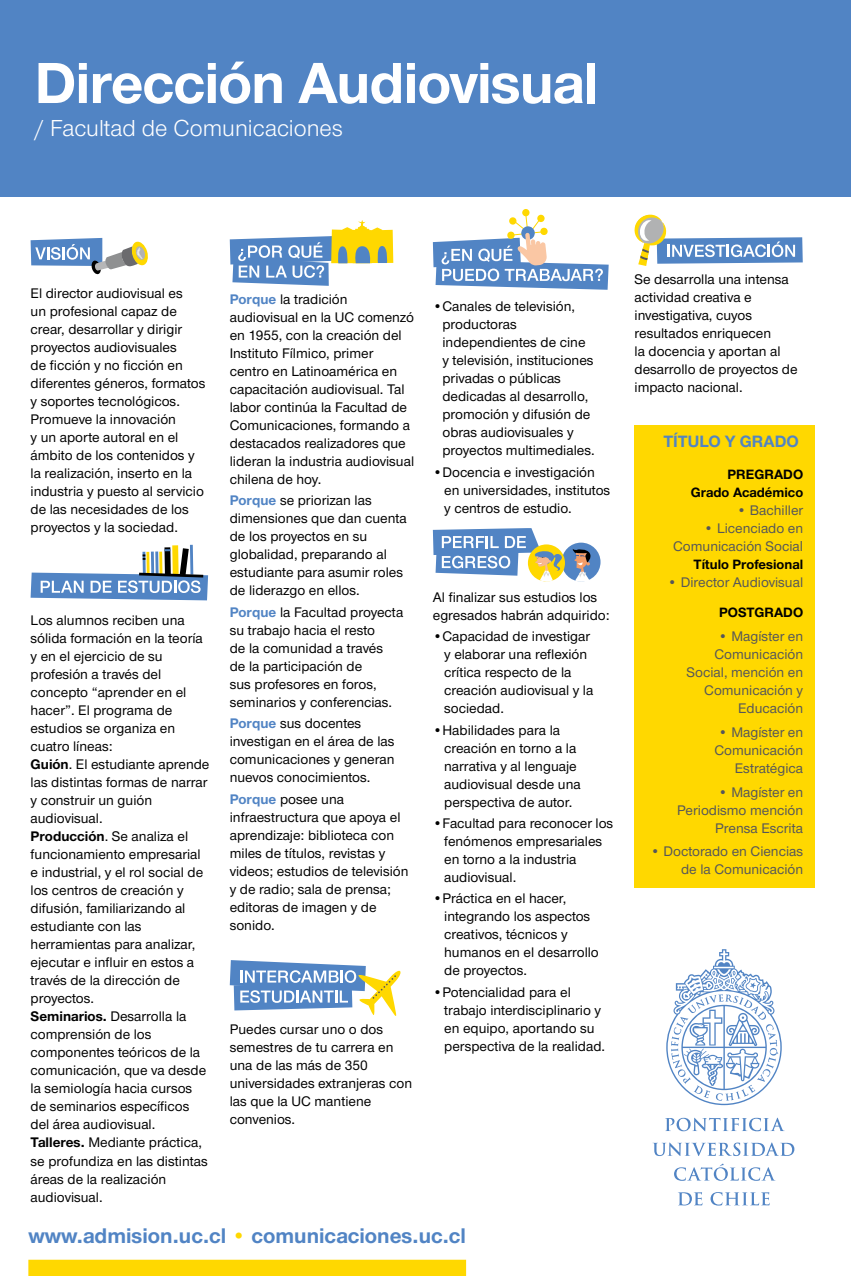
<style>
.page{position:relative;width:851px;height:1276px;background:#fff}
.page>*{position:absolute;margin:0;border:0;box-sizing:border-box;transform-origin:0 0}
.t1{font:700 60px "Nimbus Sans Novus T";letter-spacing:-.015em;color:#fff}
.t2{font:24px "Nimbus San Nov";color:#fff}
.t3{font:700 22px "Nimbus Sans Novus T";color:#5184c4}
.t4{font:700 17px "Nimbus Sans Novus T";color:#5184c4}
.t5{font:500 14.4px/18px "Nimbus Sans Novus T";color:#000}
.t6{font:500 14.4px/18px "Nimbus Sans Novus T";color:#55565a;text-align:right}
.t7{font:700 14px/18px "Nimbus Sans Novus T";color:#000;text-align:right}
.s1{font-weight:700}
.s2{font-weight:700;color:#5184c4}
.s3{color:#ffd800}
.s4{font-size:15px}
</style>
<div class="page">
<div style="left:28px;top:1259px;width:438px;height:17px;background:#ffd800"></div>
<div style="left:0;top:0;width:850px;height:196px;background:#5184c4"></div>
<svg style="left:31px;top:238px;width:117px;height:36px"></svg>
<div style="left:172px;top:545px;width:7px;height:30px;background:#ffd800"></div>
<hr style="left:190px;top:545px;width:3px;height:29px;background:#5184c4">
<svg style="left:31px;top:548px;width:177px;height:52px"></svg>
<div style="left:634px;top:425px;width:180px;height:463px;background:#ffd800"></div>
<svg style="left:230px;top:220px;width:163px;height:66px"></svg>
<svg style="left:230px;top:960px;width:170px;height:56px"></svg>
<div style="left:522px;top:209px;width:7px;height:7px;background:#ffd800;border-radius:50%"></div>
<svg style="left:433px;top:212px;width:175px;height:78px"></svg>
<div style="left:561px;top:542px;width:39px;height:39px;background:#5184c4;border-radius:50%"></div>
<svg style="left:572px;top:549px;width:20px;height:33px"></svg>
<svg style="left:528px;top:544px;width:37px;height:37px"></svg>
<svg style="left:433px;top:528px;width:129px;height:54px"></svg>
<svg style="left:634px;top:215px;width:168px;height:51px"></svg>
<svg style="left:665px;top:1117px;width:119px;height:14px"></svg>
<svg style="left:652px;top:1142px;width:142px;height:14px"></svg>
<svg style="left:674px;top:1163px;width:100px;height:17px"></svg>
<svg style="left:678px;top:1192px;width:24px;height:13px"></svg>
<svg style="left:710px;top:1192px;width:59px;height:13px"></svg>
<svg style="left:666px;top:949px;width:115px;height:156px"></svg>
<h1 class="t1" style="left:35px;top:48px;width:565px">Dirección Audiovisual</h1>
<h2 class="t2" style="left:35px;top:114px;width:309px">/ Facultad de Comunicaciones</h2>
<p class="t5" style="left:31px;top:284px;width:176px">El director audiovisual es<br>un profesional capaz de crear, desarrollar y dirigir proyectos audiovisuales<br>de ficción y no ficción en diferentes géneros, formatos y soportes tecnológicos.<br>Promueve la innovación<br>y un aporte autoral en el ámbito de los contenidos y la realización, inserto en la industria y puesto al servicio de las necesidades de los proyectos y la sociedad.</p>
<p class="t5" style="left:31px;top:611px;width:180px">Los alumnos reciben una sólida formación en la teoría y en el ejercicio de su profesión a través del concepto “aprender en el hacer”. El programa de estudios se organiza en cuatro líneas:<br><span class="s1">Guión</span>. El estudiante aprende las distintas formas de narrar y construir un guión audiovisual.<br><span class="s1">Producción</span>. Se analiza el funcionamiento empresarial e industrial, y el rol social de los centros de creación y difusión, familiarizando al estudiante con las herramientas para analizar, ejecutar e influir en estos a través de la dirección de proyectos.<br><span class="s1">Seminarios.</span> Desarrolla la comprensión de los componentes teóricos de la comunicación, que va desde la semiología hacia cursos de seminarios específicos del área audiovisual.<br><span class="s1">Talleres.</span> Mediante práctica, se profundiza en las distintas áreas de la realización audiovisual.</p>
<p class="t5" style="left:230px;top:290px;width:186px"><span class="s2">Porque</span> la tradición audiovisual en la UC comenzó en 1955, con la creación del<br>Instituto Fílmico, primer centro en Latinoamérica en capacitación audiovisual. Tal labor continúa la Facultad de<br>Comunicaciones, formando a destacados realizadores que lideran la industria audiovisual chilena de hoy.</p>
<p class="t5" style="left:230px;top:491px;width:178px"><span class="s2">Porque</span> se priorizan las dimensiones que dan cuenta de los proyectos en su globalidad, preparando al estudiante para asumir roles de liderazgo en ellos.</p>
<p class="t5" style="left:230px;top:603px;width:175px"><span class="s2">Porque</span> la Facultad proyecta su trabajo hacia el resto<br>de la comunidad a través<br>de la participación de<br>sus profesores en foros, seminarios y conferencias.</p>
<p class="t5" style="left:230px;top:714px;width:166px"><span class="s2">Porque</span> sus docentes investigan en el área de las comunicaciones y generan nuevos conocimientos.</p>
<p class="t5" style="left:230px;top:789px;width:180px"><span class="s2">Porque</span> posee una infraestructura que apoya el aprendizaje: biblioteca con miles de títulos, revistas y videos; estudios de televisión y de radio; sala de prensa; editoras de imagen y de sonido.</p>
<p class="t5" style="left:230px;top:1020px;width:184px">Puedes cursar uno o dos semestres de tu carrera en una de las más de 350 universidades extranjeras con las que la UC mantiene convenios.</p>
<p class="t5" style="left:442px;top:297px;width:154px;text-indent:-10px">•Canales de televisión, productoras independientes de cine y televisión, instituciones privadas o públicas dedicadas al desarrollo, promoción y difusión de obras audiovisuales y proyectos multimediales.</p>
<p class="t5" style="left:444px;top:462px;width:167px;text-indent:-11px">•Docencia e investigación en universidades, institutos y centros de estudio.</p>
<p class="t5" style="left:433px;top:587px;width:178px">Al finalizar sus estudios los egresados habrán adquirido:</p>
<p class="t5" style="left:444px;top:627px;width:151px;text-indent:-11px">•Capacidad de investigar y elaborar una reflexión crítica respecto de la creación audiovisual y la sociedad.</p>
<p class="t5" style="left:444px;top:720px;width:138px;text-indent:-11px">•Habilidades para la creación en torno a la narrativa y al lenguaje audiovisual desde una perspectiva de autor.</p>
<p class="t5" style="left:444px;top:814px;width:170px;text-indent:-11px">•Facultad para reconocer los fenómenos empresariales en torno a la industria audiovisual.</p>
<p class="t5" style="left:444px;top:889px;width:156px;text-indent:-11px">•Práctica en el hacer, integrando los aspectos creativos, técnicos y humanos en el desarrollo de proyectos.</p>
<p class="t5" style="left:444px;top:982px;width:162px;text-indent:-11px">•Potencialidad para el trabajo interdisciplinario y en equipo, aportando su perspectiva de la realidad.</p>
<h3 class="t3" style="left:28px;top:1222px;width:439px">www.admision.uc.cl <span class="s3">•</span> comunicaciones.uc.cl</h3>
<p class="t5" style="left:634px;top:270px;width:164px">Se desarrolla una intensa actividad creativa e investigativa, cuyos resultados enriquecen<br>la docencia y aportan al desarrollo de proyectos de impacto nacional.</p>
<p class="t4" style="left:663px;top:431px;width:137px">TÍTULO Y GRADO</p>
<p class="t7" style="left:690px;top:465px;width:114px">PREGRADO<br>Grado Académico</p>
<p class="t6" style="left:736px;top:501px;width:68px">• Bachiller</p>
<p class="t6" style="left:673px;top:519px;width:131px">• Licenciado en<br>Comunicación Socia<span class="s4">l</span></p>
<p class="t7" style="left:693px;top:555px;width:111px">Título Profesional</p>
<p class="t6" style="left:667px;top:573px;width:137px">• Director Audiovisual</p>
<p class="t7" style="left:719px;top:603px;width:86px">POSTGRADO</p>
<p class="t6" style="left:686px;top:627px;width:118px">• Magíster en<br>Comunicación<br>Social, mención en<br>Comunicación y<br>Educación</p>
<p class="t6" style="left:714px;top:723px;width:90px">• Magíster en<br>Comunicación<br>Estratégica</p>
<p class="t6" style="left:677px;top:782px;width:127px">• Magíster en<br>Periodismo mención<br>Prensa Escrita</p>
<p class="t6" style="left:650px;top:842px;width:154px">• Doctorado en Ciencias de la Comunicación</p>
</div>
